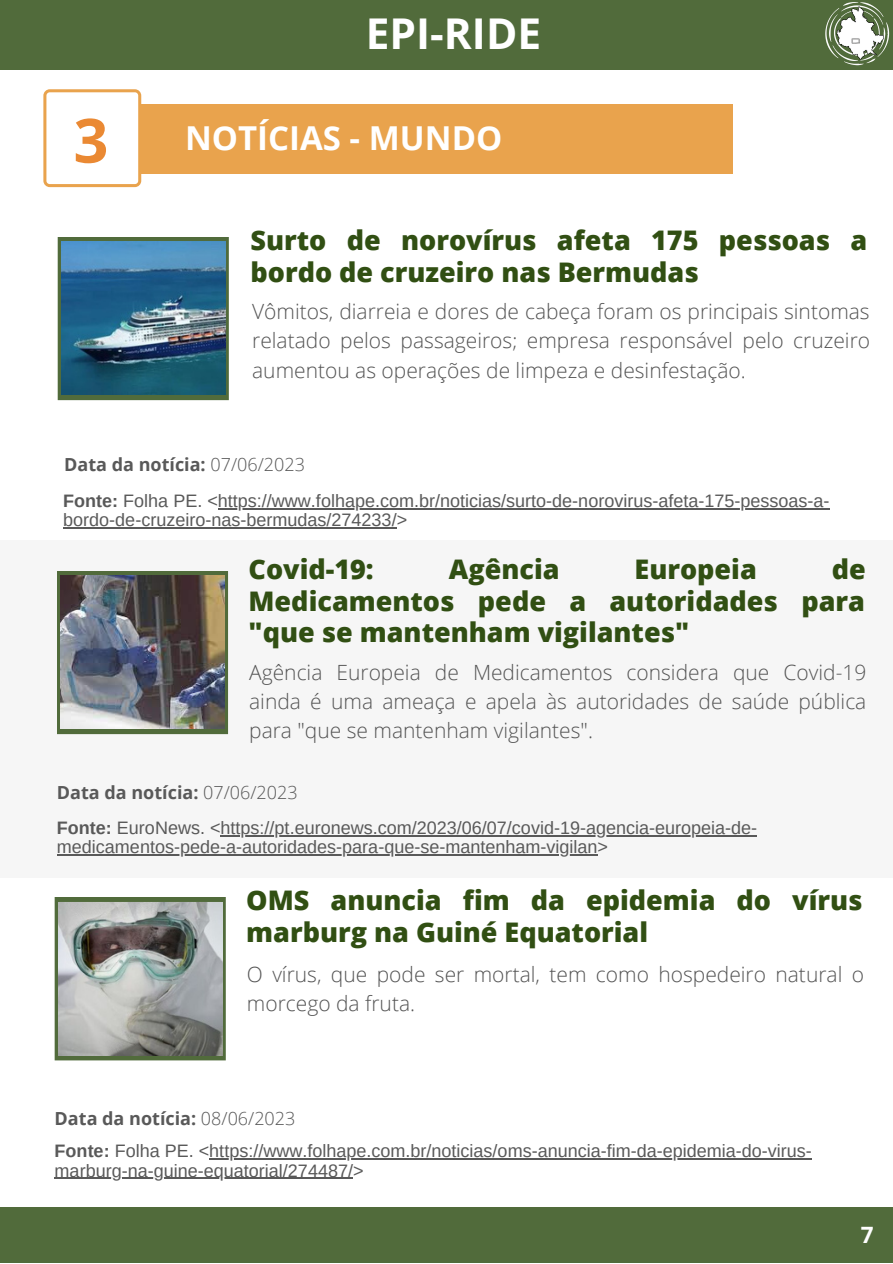
<style>
.page{position:relative;width:893px;height:1264px;background:#fff}
.page>*{position:absolute;margin:0;border:0;box-sizing:border-box;transform-origin:0 0}
.t1{font:700 61.2px "Open Sans";color:#ea8933}
.t2{font:700 42.45px "Open Sans";color:#fff}
.t3{font:700 33px "Open Sans";color:#fff}
.t4{font:800 27px/31.5px "Open Sans";color:#314f13}
.t5{font:700 22.5px "Open Sans";color:#fff}
.t6{font:300 21px/29.2px "Open Sans";color:#545454;text-align:justify}
.t7{font:18px/19px "Arimo";color:#595959}
.t8{font:700 18px "Open Sans";color:#595959}
.s1{font-weight:300}
.s2{font-weight:700}
</style>
<div class="page">
<div style="left:0;top:0;width:892px;height:69px;background:#516b3b"></div>
<div style="left:141px;top:105px;width:591px;height:69px;background:#e9a34d"></div>
<svg style="left:43px;top:89px;width:98px;height:98px"></svg>
<div style="left:0;top:1207px;width:892px;height:55px;background:#516b3b"></div>
<img style="left:825px;top:3px;width:65px;height:63px">
<svg style="left:58px;top:237px;width:171px;height:163px;background:#506e49"></svg>
<img style="left:61px;top:242px;width:164px;height:153px">
<hr style="left:218px;top:508px;width:611px;height:1px;background:#595959">
<hr style="left:63px;top:527px;width:333px;height:1px;background:#595959">
<div style="left:0;top:540px;width:892px;height:337px;background:#f6f6f6"></div>
<svg style="left:57px;top:571px;width:171px;height:163px;background:#546a3f"></svg>
<img style="left:60px;top:576px;width:164px;height:153px">
<hr style="left:220px;top:835px;width:537px;height:1px;background:#595959">
<hr style="left:57px;top:854px;width:540px;height:1px;background:#595959">
<svg style="left:55px;top:897px;width:171px;height:163px;background:#5b7148"></svg>
<img style="left:58px;top:902px;width:164px;height:153px">
<hr style="left:209px;top:1158px;width:602px;height:1px;background:#595959">
<hr style="left:55px;top:1177px;width:298px;height:1px;background:#595959">
<p class="t1" style="left:73px;top:97px;width:36px">3</p>
<p class="t2" style="left:366px;top:4px;width:177px">EPI-RIDE</p>
<p class="t3" style="left:185px;top:115px;width:319px">NOTÍCIAS - MUNDO</p>
<p class="t4" style="left:250px;top:224px;width:618px">Surto de norovírus afeta 175 pessoas a bordo de cruzeiro nas Bermudas</p>
<p class="t6" style="left:252px;top:296px;width:619px">Vômitos, diarreia e dores de cabeça foram os principais sintomas relatado pelos passageiros; empresa responsável pelo cruzeiro aumentou as operações de limpeza e desinfestação.</p>
<p class="t8" style="left:64px;top:451px;width:242px">Data da notícia: <span class="s1">07/06/2023</span></p>
<p class="t7" style="left:63px;top:491px;width:767px"><span class="s2">Fonte:</span> Folha PE. &lt;https://www.folhape.com.br/noticias/surto-de-norovirus-afeta-175-pessoas-a&shy;bordo-de-cruzeiro-nas-bermudas/274233/&gt;</p>
<p class="t4" style="left:248px;top:553px;width:127px">Covid-19:</p>
<p class="t4" style="left:449px;top:553px;width:112px">Agência</p>
<p class="t4" style="left:634px;top:553px;width:124px">Europeia</p>
<p class="t4" style="left:248px;top:553px;width:618px;text-align:justify;text-indent:583px">de Medicamentos pede a autoridades para "que se mantenham vigilantes"</p>
<p class="t6" style="left:249px;top:657px;width:618px">Agência Europeia de Medicamentos considera que Covid-19 ainda é uma ameaça e apela às autoridades de saúde pública para "que se mantenham vigilantes".</p>
<p class="t8" style="left:57px;top:780px;width:242px">Data da notícia: <span class="s1">07/06/2023</span></p>
<p class="t7" style="left:57px;top:818px;width:701px"><span class="s2">Fonte:</span> EuroNews. &lt;https://pt.euronews.com/2023/06/07/covid-19-agencia-europeia-de&shy;medicamentos-pede-a-autoridades-para-que-se-mantenham-vigilan&gt;</p>
<p class="t4" style="left:246px;top:883px;width:617px">OMS anuncia fim da epidemia do vírus marburg na Guiné Equatorial</p>
<p class="t6" style="left:247px;top:959px;width:618px">O vírus, que pode ser mortal, tem como hospedeiro natural o morcego da fruta.</p>
<p class="t8" style="left:55px;top:1105px;width:242px">Data da notícia: <span class="s1">08/06/2023</span></p>
<p class="t7" style="left:55px;top:1141px;width:758px"><span class="s2">Fonte:</span> Folha PE. &lt;https://www.folhape.com.br/noticias/oms-anuncia-fim-da-epidemia-do-virus&shy;marburg-na-guine-equatorial/274487/&gt;</p>
<p class="t5" style="left:866px;top:1217px;width:14px">4</p>
<p class="t5" style="left:860px;top:1218px;width:14px">7</p>
</div>
